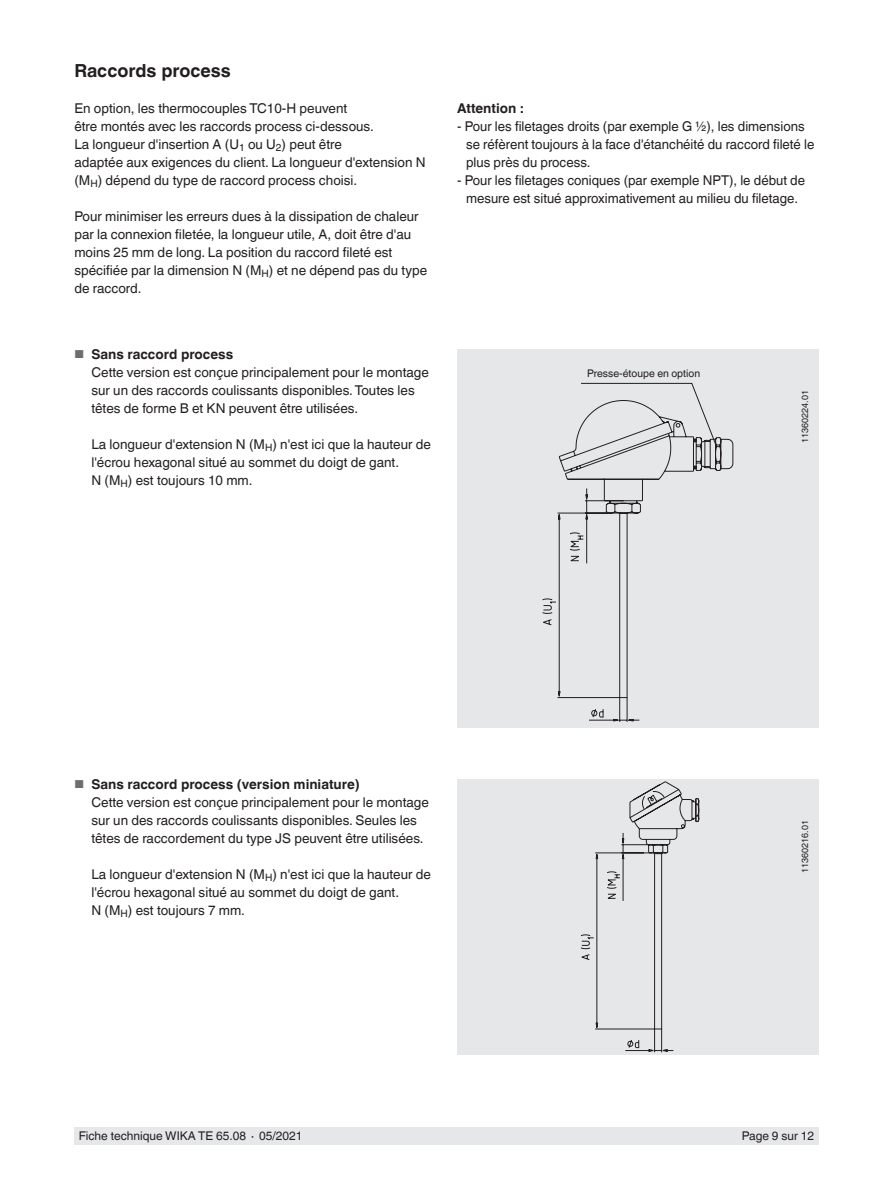
<style>
.page{position:relative;width:893px;height:1188px;background:#fff}
.page>*{position:absolute;margin:0;border:0;box-sizing:border-box;transform-origin:0 0}
.t1{font:700 18px "Helvetica World";color:#231f20}
.t2{font:13.5px/18px "Helvetica World";color:#231f20}
.t3{font:700 13.5px "Helvetica World";color:#231f20}
.t4{font:12px "Helvetica World";color:#231f20}
.t5{font:10.5px "Helvetica World";color:#231f20}
.t6{font:9px "Helvetica World";color:#231f20}
.s1{font-size:11.55px;color:#6c6d70}
.s2{font-weight:700}
</style>
<div class="page">
<div style="left:74px;top:1128px;width:745px;height:17px;background:#e6e7e9"></div>
<div style="left:457px;top:349px;width:362px;height:379px;background:#e6e7e9"></div>
<div style="left:457px;top:779px;width:362px;height:275px;background:#e6e7e9"></div>
<svg style="left:542px;top:383px;width:157px;height:339px"></svg>
<svg style="left:558px;top:400px;width:175px;height:298px"></svg>
<svg style="left:580px;top:781px;width:120px;height:271px"></svg>
<h1 class="t1" style="left:74px;top:60px;width:158px">Raccords process</h1>
<p class="t2" style="left:74px;top:99px;width:353px">En option, les thermocouples TC10-H peuvent<br>être montés avec les raccords process ci-dessous.<br>La longueur d'insertion A (U<sub>1</sub> ou U<sub>2</sub>) peut être<br>adaptée aux exigences du client. La longueur d'extension N (M<sub>H</sub>) dépend du type de raccord process choisi.</p>
<p class="t2" style="left:74px;top:207px;width:354px">Pour minimiser les erreurs dues à la dissipation de chaleur par la connexion filetée, la longueur utile, A, doit être d'au moins 25 mm de long. La position du raccord fileté est spécifiée par la dimension N (M<sub>H</sub>) et ne dépend pas du type de raccord.</p>
<p class="t2" style="left:91px;top:345px;width:339px;text-indent:-17px"><span class="s1">■</span> <span class="s2">Sans raccord process<br></span>Cette version est conçue principalement pour le montage sur un des raccords coulissants disponibles. Toutes les têtes de forme B et KN peuvent être utilisées.</p>
<p class="t2" style="left:91px;top:435px;width:341px">La longueur d'extension N (M<sub>H</sub>) n'est ici que la hauteur de l'écrou hexagonal situé au sommet du doigt de gant.<br>N (M<sub>H</sub>) est toujours 10 mm.</p>
<p class="t3" style="left:457px;top:100px;width:68px">Attention :</p>
<p class="t2" style="left:466px;top:117px;width:350px;text-indent:-9px">- Pour les filetages droits (par exemple G ½), les dimensions se réfèrent toujours à la face d'étanchéité du raccord fileté le plus près du process.</p>
<p class="t2" style="left:457px;top:171px;width:350px;text-align:center">- Pour les filetages coniques (par exemple NPT), le début de mesure est situé approximativement au milieu du filetage.</p>
<p class="t5" style="left:587px;top:367px;width:115px">Presse-étoupe en option</p>
<p class="t6" style="left:800px;top:443px;width:54px;rotate:-90deg">11360224.01</p>
<p class="t2" style="left:91px;top:775px;width:339px;text-indent:-17px"><span class="s1">■</span> <span class="s2">Sans raccord process (version miniature)<br></span>Cette version est conçue principalement pour le montage sur un des raccords coulissants disponibles. Seules les têtes de raccordement du type JS peuvent être utilisées.</p>
<p class="t2" style="left:91px;top:865px;width:341px">La longueur d'extension N (M<sub>H</sub>) n'est ici que la hauteur de l'écrou hexagonal situé au sommet du doigt de gant.<br>N (M<sub>H</sub>) est toujours 7 mm.</p>
<p class="t6" style="left:800px;top:873px;width:54px;rotate:-90deg">11360216.01</p>
<p class="t4" style="left:79px;top:1129px;width:225px">Fiche technique WIKA TE 65.08 ∙ 05/2021</p>
<p class="t4" style="left:742px;top:1129px;width:74px">Page 9 sur 12</p>
</div>
